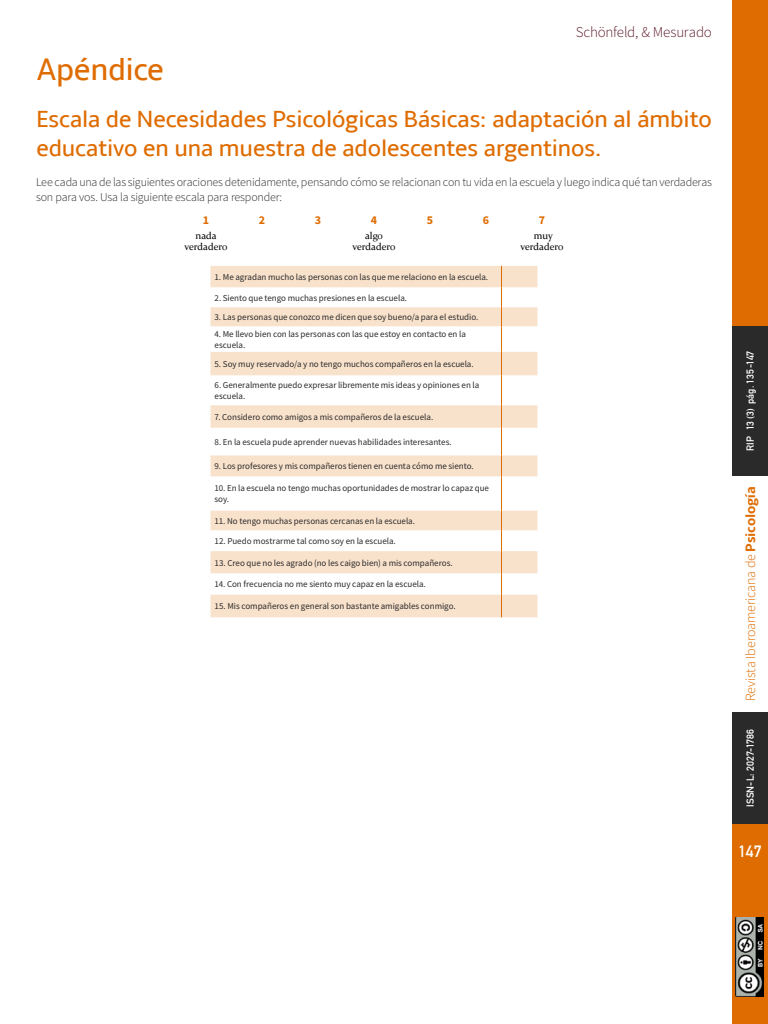
<style>
.page{position:relative;width:768px;height:1024px;background:#fff}
.page>*{position:absolute;margin:0;border:0;box-sizing:border-box;transform-origin:0 0}
.t1{font:32px "Amble";letter-spacing:-.035em;color:#df6c01}
.t2{font:24px/28.8px "Amble";letter-spacing:-.03em;color:#df6c01}
.t3{font:700 16px "DIN Alternate";color:#fff}
.t4{font:300 15px "Source Sans Pro";letter-spacing:-.015em;color:#5f1c2b}
.t5{font:300 14px "Source Sans Pro";letter-spacing:-.01em;color:#df6c01}
.t6{font:300 12px/14.4px "Source Sans Pro";letter-spacing:-.015em;color:#2a2a2a}
.t7{font:700 12px "Source Sans Pro";color:#df6c01}
.t8{font:10px/10.8px "Constantia";color:#000;text-align:center}
.t9{font:700 10px "DIN Alternate";letter-spacing:.01em;color:#fff}
.t10{font:9px/10.8px "Source Sans Pro";color:#2a2a2a}
.s1{font-family:"Amble";font-weight:700}
</style>
<div class="page">
<svg style="left:210px;top:266px;width:328px;height:351px"></svg>
<svg style="left:501px;top:266px;width:1px;height:109px"></svg>
<hr style="left:501px;top:375px;width:1px;height:30px;background:#df6c01">
<svg style="left:501px;top:405px;width:1px;height:71px"></svg>
<hr style="left:501px;top:476px;width:1px;height:35px;background:#df6c01">
<svg style="left:501px;top:511px;width:1px;height:106px"></svg>
<div style="left:732px;top:712px;width:36px;height:312px;background:#df6c01"></div>
<div style="left:732px;top:0;width:36px;height:476px;background:#df6c01"></div>
<div style="left:732px;top:326px;width:36px;height:150px;background:#2a2a2a"></div>
<div style="left:732px;top:712px;width:36px;height:112px;background:#2a2a2a"></div>
<img style="left:736px;top:917px;width:27px;height:80px">
<h3 class="t4" style="left:576px;top:23px;width:138px">Schönfeld, &amp; Mesurado</h3>
<h1 class="t1" style="left:36px;top:51px;width:130px">Apéndice</h1>
<h2 class="t2" style="left:36px;top:105px;width:678px">Escala de Necesidades Psicológicas Básicas: adaptación al ámbito educativo en una muestra de adolescentes argentinos.</h2>
<h3 class="t6" style="left:36px;top:175px;width:678px">Lee cada una de las siguientes oraciones detenidamente, pensando cómo se relacionan con tu vida en la escuela y luego indica qué tan verdaderas son para vos. Usa la siguiente escala para responder:</h3>
<h3 class="t7" style="left:203px;top:211px;width:8px">1</h3>
<h3 class="t7" style="left:259px;top:211px;width:8px">2</h3>
<h3 class="t7" style="left:315px;top:211px;width:8px">3</h3>
<h3 class="t7" style="left:371px;top:211px;width:8px">4</h3>
<h3 class="t7" style="left:427px;top:211px;width:8px">5</h3>
<h3 class="t7" style="left:483px;top:211px;width:8px">6</h3>
<h3 class="t7" style="left:539px;top:211px;width:8px">7</h3>
<p class="t8" style="left:185px;top:230px;width:45px">nada verdadero</p>
<p class="t8" style="left:353px;top:230px;width:45px">algo verdadero</p>
<p class="t8" style="left:521px;top:230px;width:45px">muy verdadero</p>
<p class="t10" style="left:214px;top:272px;width:275px">1. Me agradan mucho las personas con las que me relaciono en la escuela.</p>
<p class="t10" style="left:214px;top:292px;width:194px">2. Siento que tengo muchas presiones en la escuela.</p>
<p class="t10" style="left:214px;top:312px;width:265px">3. Las personas que conozco me dicen que soy bueno/a para el estudio.</p>
<p class="t10" style="left:214px;top:329px;width:253px">4. Me llevo bien con las personas con las que estoy en contacto en la escuela.</p>
<p class="t10" style="left:214px;top:359px;width:261px">5. Soy muy reservado/a y no tengo muchos compañeros en la escuela.</p>
<p class="t10" style="left:214px;top:380px;width:266px">6. Generalmente puedo expresar libremente mis ideas y opiniones en la escuela.</p>
<p class="t10" style="left:214px;top:411px;width:220px">7. Considero como amigos a mis compañeros de la escuela.</p>
<p class="t10" style="left:214px;top:437px;width:239px">8. En la escuela pude aprender nuevas habilidades interesantes.</p>
<p class="t10" style="left:214px;top:461px;width:261px">9. Los profesores y mis compañeros tienen en cuenta cómo me siento.</p>
<p class="t10" style="left:214px;top:483px;width:276px">10. En la escuela no tengo muchas oportunidades de mostrar lo capaz que soy.</p>
<p class="t10" style="left:214px;top:515px;width:202px">11. No tengo muchas personas cercanas en la escuela.</p>
<p class="t10" style="left:214px;top:536px;width:183px">12. Puedo mostrarme tal como soy en la escuela.</p>
<p class="t10" style="left:214px;top:557px;width:240px">13. Creo que no les agrado (no les caigo bien) a mis compañeros.</p>
<p class="t10" style="left:214px;top:579px;width:213px">14. Con frecuencia no me siento muy capaz en la escuela.</p>
<p class="t10" style="left:214px;top:601px;width:243px">15. Mis compañeros en general son bastante amigables conmigo.</p>
<p class="t9" style="left:743px;top:451px;width:102px;rotate:-90deg">RIP 13 (3) pág. 135-147</p>
<h3 class="t5" style="left:742px;top:701px;width:216px;rotate:-90deg">Revista Iberoamericana de <span class="s1">Psicología</span></h3>
<p class="t9" style="left:743px;top:807px;width:79px;rotate:-90deg">ISSN-L: 2027-1786</p>
<h3 class="t3" style="left:739px;top:839px;width:24px">147</h3>
</div>
